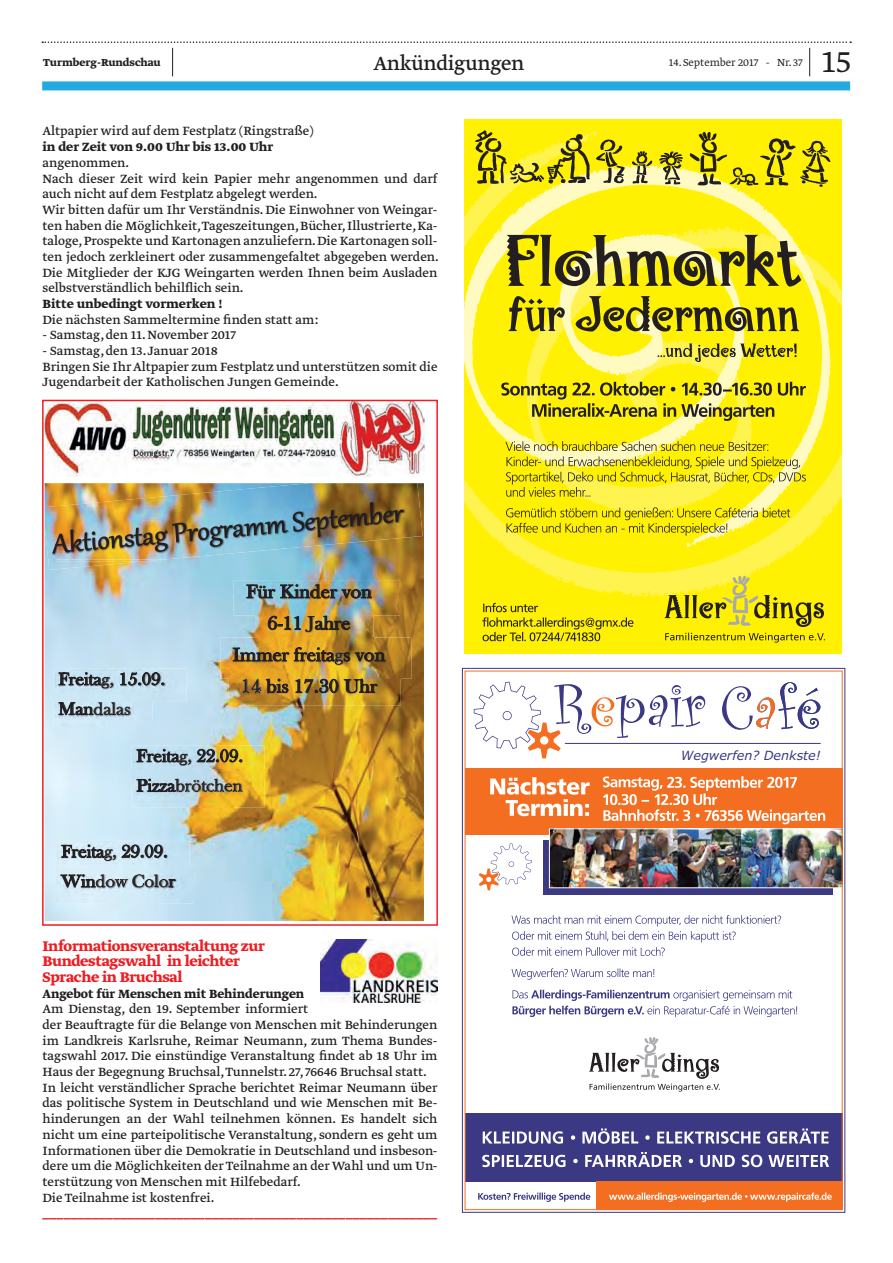
<style>
.page{position:relative;width:893px;height:1263px;background:#fff}
.page>*{position:absolute;margin:0;border:0;box-sizing:border-box;transform-origin:0 0}
.t1{font:300 36px "Greta Text Std";color:#231f20}
.t2{font:22.5px "Greta Text Std";letter-spacing:-.015em;color:#231f20}
.t3{font:19.2px/31.5px "Bask Old Face";color:#231f20;text-align:center;scale:1.06 1}
.t4{font:18px/29.7px "Bask Old Face";color:#231f20;scale:1.06 1}
.t5{font:700 16.5px/15.6px "Greta Text Std";letter-spacing:-.02em;color:#ee1d23}
.t6{font:14.1px/15.8px "Greta Text Std";color:#231f20}
.t7{font:700 14.1px "Greta Text Std";color:#231f20}
.t8{font:700 14.1px "Greta Text Std";color:#ee1d23}
.t9{font:italic 12.75px "Verdana";color:#3b3884}
.t10{font:300 12px "Greta Text Std";color:#231f20}
.t11{font:700 12px "Greta Text Std";color:#231f20}
</style>
<div class="page">
<div style="left:42px;top:81px;width:808px;height:9px;background:#24aae1"></div>
<svg style="left:42px;top:41px;width:809px;height:35px"></svg>
<img style="left:45px;top:403px;width:380px;height:74px">
<img style="left:45px;top:483px;width:379px;height:438px">
<img style="left:49px;top:524px;width:374px;height:46px">
<img style="left:417px;top:483px;width:6px;height:53px">
<img style="left:45px;top:524px;width:4px;height:46px">
<img style="left:45px;top:483px;width:372px;height:41px">
<img style="left:379px;top:473px;width:38px;height:4px">
<img style="left:52px;top:502px;width:352px;height:52px">
<img style="left:56px;top:559px;width:105px;height:2px">
<img style="left:234px;top:580px;width:166px;height:35px">
<img style="left:246px;top:584px;width:126px;height:15px">
<img style="left:255px;top:606px;width:119px;height:31px">
<svg style="left:268px;top:615px;width:82px;height:17px"></svg>
<img style="left:220px;top:637px;width:191px;height:41px">
<img style="left:233px;top:647px;width:152px;height:18px">
<img style="left:228px;top:669px;width:172px;height:37px">
<svg style="left:243px;top:678px;width:45px;height:15px"></svg>
<svg style="left:295px;top:678px;width:83px;height:15px"></svg>
<img style="left:206px;top:698px;width:39px;height:8px">
<img style="left:53px;top:668px;width:134px;height:33px">
<svg style="left:58px;top:672px;width:55px;height:16px"></svg>
<svg style="left:120px;top:672px;width:44px;height:14px"></svg>
<img style="left:53px;top:693px;width:99px;height:34px">
<svg style="left:58px;top:701px;width:72px;height:14px"></svg>
<svg style="left:152px;top:720px;width:4px;height:7px"></svg>
<img style="left:105px;top:720px;width:47px;height:7px">
<img style="left:131px;top:745px;width:134px;height:63px">
<svg style="left:136px;top:749px;width:55px;height:16px"></svg>
<svg style="left:197px;top:749px;width:45px;height:13px"></svg>
<img style="left:131px;top:770px;width:133px;height:8px">
<svg style="left:136px;top:778px;width:107px;height:14px"></svg>
<img style="left:183px;top:797px;width:50px;height:14px">
<img style="left:56px;top:841px;width:133px;height:24px">
<svg style="left:61px;top:844px;width:106px;height:17px;background:#96a4ac"></svg>
<img style="left:56px;top:865px;width:138px;height:38px">
<img style="left:56px;top:865px;width:133px;height:8px">
<svg style="left:60px;top:874px;width:116px;height:14px;background:#9ba9b1"></svg>
<img style="left:108px;top:892px;width:50px;height:18px">
<div style="left:42px;top:400px;width:396px;height:526px;border:2px solid #ee1d23"></div>
<div style="left:464px;top:119px;width:378px;height:535px;background:#fff101"></div>
<svg style="left:464px;top:130px;width:366px;height:513px"></svg>
<div style="left:465px;top:1114px;width:377px;height:68px;background:#3b3884"></div>
<div style="left:544px;top:840px;width:289px;height:55px;background:#3b3884"></div>
<div style="left:465px;top:768px;width:377px;height:67px;background:#f36e21"></div>
<svg style="left:482px;top:1152px;width:347px;height:15px"></svg>
<svg style="left:483px;top:1128px;width:346px;height:16px"></svg>
<svg style="left:478px;top:1192px;width:112px;height:10px"></svg>
<div style="left:596px;top:1182px;width:246px;height:28px;background:#f36e21"></div>
<svg style="left:609px;top:1192px;width:223px;height:10px"></svg>
<svg style="left:722px;top:682px;width:98px;height:48px"></svg>
<svg style="left:474px;top:682px;width:231px;height:76px"></svg>
<hr style="left:565px;top:743px;width:255px;height:1px;background:#3b3884">
<svg style="left:512px;top:990px;width:285px;height:27px"></svg>
<svg style="left:511px;top:968px;width:143px;height:12px"></svg>
<svg style="left:511px;top:915px;width:270px;height:41px"></svg>
<svg style="left:589px;top:1037px;width:131px;height:54px"></svg>
<img style="left:479px;top:776px;width:363px;height:114px">
<img style="left:320px;top:940px;width:117px;height:63px">
<p class="t11" style="left:43px;top:56px;width:119px">Turmberg-Rundschau</p>
<h2 class="t2" style="left:373px;top:50px;width:152px">Ankündigungen</h2>
<p class="t10" style="left:669px;top:56px;width:135px">14. September 2017 - Nr. 37</p>
<h1 class="t1" style="left:822px;top:41px;width:31px">15</h1>
<p class="t6" style="left:43px;top:124px;width:272px">Altpapier wird auf dem Festplatz (Ringstraße)</p>
<p class="t7" style="left:43px;top:139px;width:232px">in der Zeit von 9.00 Uhr bis 13.00 Uhr</p>
<p class="t6" style="left:43px;top:155px;width:398px">angenommen.<br>Nach dieser Zeit wird kein Papier mehr angenommen und darf auch nicht auf dem Festplatz abgelegt werden.<br>Wir bitten dafür um Ihr Verständnis. Die Einwohner von Weingar&shy;ten haben die Möglichkeit,Tageszeitungen, Bücher, Illustrierte, Ka&shy;taloge, Prospekte und Kartonagen anzuliefern. Die Kartonagen soll&shy;ten jedoch zerkleinert oder zusammengefaltet abgegeben werden.<br>Die Mitglieder der KJG Weingarten werden Ihnen beim Ausladen selbstverständlich behilflich sein.</p>
<p class="t7" style="left:43px;top:295px;width:182px">Bitte unbedingt vormerken !</p>
<p class="t6" style="left:43px;top:312px;width:277px">Die nächsten Sammeltermine finden statt am:</p>
<p class="t6" style="left:43px;top:328px;width:195px">- Samstag, den 11. November 2017</p>
<p class="t6" style="left:43px;top:344px;width:396px">- Samstag, den 13. Januar 2018<br>Bringen Sie Ihr Altpapier zum Festplatz und unterstützen somit die<br>Jugendarbeit der Katholischen Jungen Gemeinde.</p>
<h3 class="t3" style="left:233px;top:576px;width:145px">Für Kinder von<br>6-11 Jahre<br>Immer freitags von<br>14 bis 17.30 Uhr</h3>
<p class="t4" style="left:59px;top:664px;width:102px">Freitag, 15.09.<br>Mandalas</p>
<p class="t4" style="left:137px;top:741px;width:102px">Freitag, 22.09.<br>Pizzabrötchen</p>
<p class="t4" style="left:61px;top:837px;width:109px">Freitag, 29.09.<br>Window Color</p>
<p class="t5" style="left:43px;top:939px;width:224px">Informationsveranstaltung zur<br>Bundestagswahl in leichter<br>Sprache in Bruchsal</p>
<p class="t7" style="left:43px;top:985px;width:263px">Angebot für Menschen mit Behinderungen</p>
<p class="t6" style="left:43px;top:1002px;width:396px">Am Dienstag, den 19. September informiert<br>der Beauftragte für die Belange von Menschen mit Behinderungen im Landkreis Karlsruhe, Reimar Neumann, zum Thema Bundes&shy;tagswahl 2017. Die einstündige Veranstaltung findet ab 18 Uhr im Haus der Begegnung Bruchsal, Tunnelstr. 27, 76646 Bruchsal statt.<br>In leicht verständlicher Sprache berichtet Reimar Neumann über das politische System in Deutschland und wie Menschen mit Be&shy;hinderungen an der Wahl teilnehmen können. Es handelt sich nicht um eine parteipolitische Veranstaltung, sondern es geht um Informationen über die Demokratie in Deutschland und insbeson&shy;dere um die Möglichkeiten der Teilnahme an der Wahl und um Un&shy;terstützung von Menschen mit Hilfebedarf.<br>Die Teilnahme ist kostenfrei.</p>
<p class="t8" style="left:43px;top:1205px;width:396px">________________________________________________________</p>
<p class="t9" style="left:681px;top:747px;width:141px">Wegwerfen? Denkste!</p>
</div>
